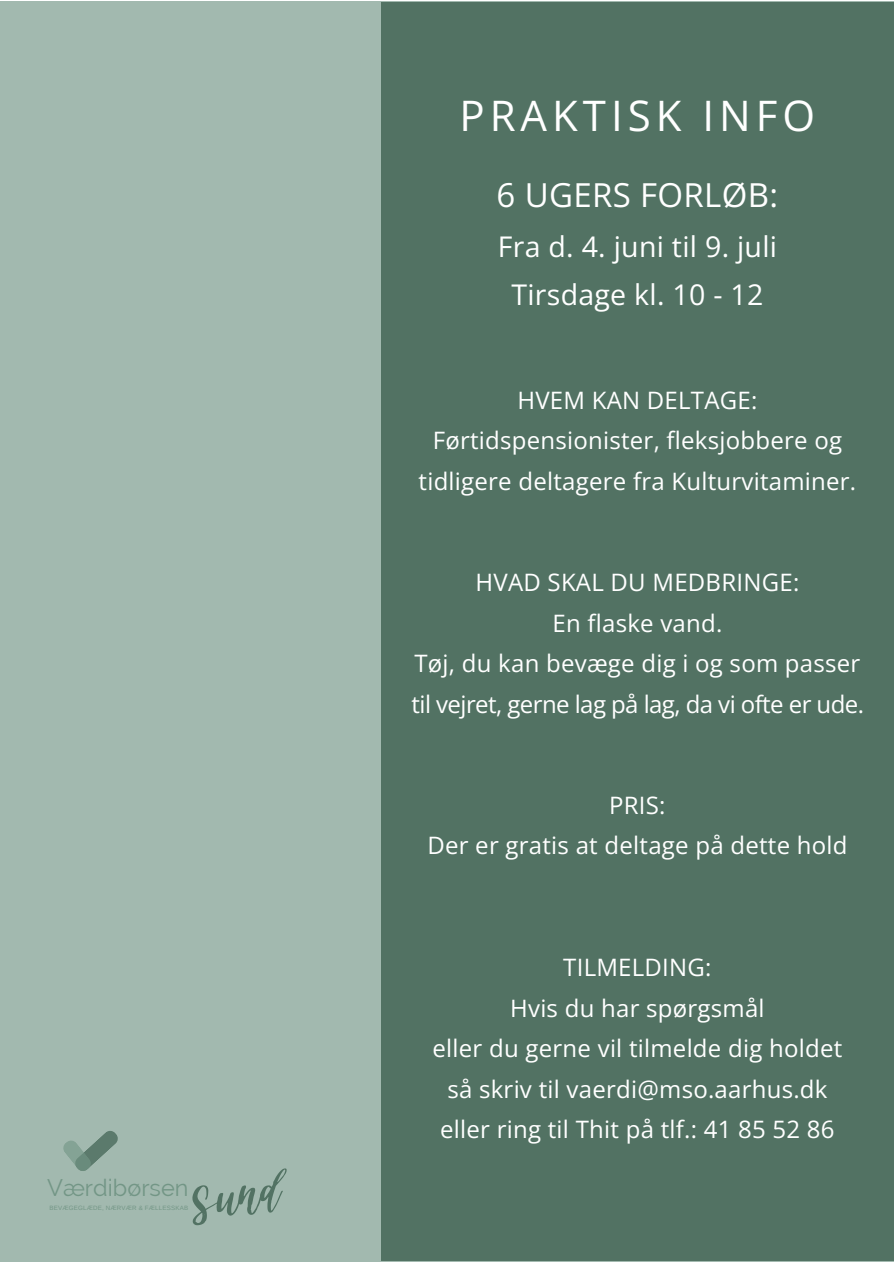
<style>
.page{position:relative;width:894px;height:1264px;background:#fff}
.page>*{position:absolute;margin:0;border:0;box-sizing:border-box;transform-origin:0 0}
.t1{font:52.2px "Battery";color:#527263}
.t2{font:42px "Open Sans";letter-spacing:.12em;color:#fff}
.t3{font:33px "Open Sans";letter-spacing:.01em;color:#fff}
.t4{font:28.5px/48.3px "Open Sans";letter-spacing:.01em;color:#fff;text-align:center}
.t5{font:24px/40.5px "Open Sans";letter-spacing:.01em;color:#fff;text-align:center}
.t6{font:23.55px "Raleway";color:#739686}
.t7{font:6.15px "Arimo";letter-spacing:.03em;color:#739686}
</style>
<div class="page">
<div style="left:0;top:1px;width:893px;height:1260px;background:#a2b9af"></div>
<div style="left:381px;top:2px;width:512px;height:1258px;background:#527263"></div>
<svg style="left:63px;top:1131px;width:55px;height:40px"></svg>
<h1 class="t1" style="left:184px;top:1175px;width:93px;rotate:-10deg">Sund</h1>
<p class="t6" style="left:47px;top:1173px;width:143px">Værdibørsen</p>
<p class="t7" style="left:50px;top:1204px;width:140px">BEVÆGEGLÆDE, NÆRVÆR &amp; FÆLLESSKAB</p>
<h1 class="t2" style="left:459px;top:86px;width:357px">PRAKTISK INFO</h1>
<h3 class="t3" style="left:496px;top:172px;width:283px">6 UGERS FORLØB:</h3>
<p class="t4" style="left:497px;top:221px;width:281px">Fra d. 4. juni til 9. juli<br>Tirsdage kl. 10 - 12</p>
<p class="t5" style="left:418px;top:379px;width:439px">HVEM KAN DELTAGE:<br>Førtidspensionister, fleksjobbere og tidligere deltagere fra Kulturvitaminer.</p>
<p class="t5" style="left:411px;top:561px;width:454px">HVAD SKAL DU MEDBRINGE:<br>En flaske vand.<br>Tøj, du kan bevæge dig i og som passer til vejret, gerne lag på lag, da vi ofte er ude.</p>
<p class="t5" style="left:427px;top:784px;width:421px">PRIS:<br>Der er gratis at deltage på dette hold</p>
<p class="t5" style="left:432px;top:946px;width:411px">TILMELDING:<br>Hvis du har spørgsmål<br>eller du gerne vil tilmelde dig holdet så skriv til vaerdi@mso.aarhus.dk eller ring til Thit på tlf.: 41 85 52 86</p>
</div>
